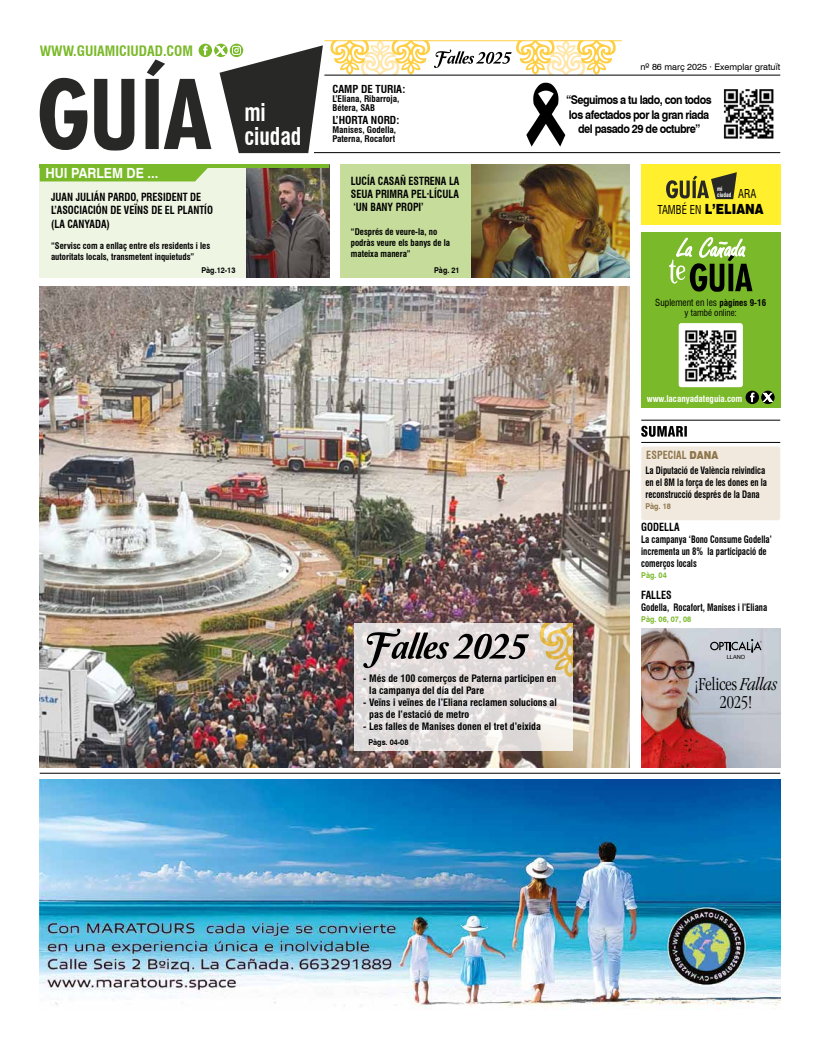
<style>
.page{position:relative;width:820px;height:1049px;background:#fff}
.page>*{position:absolute;margin:0;border:0;box-sizing:border-box;transform-origin:0 0}
.t1{font:700 condensed 24px/24px "Swiss 721 BT";color:#fff;scale:.9 1}
.t2{font:300 condensed 18.8px/18.3px "ITC Garamond Std";letter-spacing:-.01em;color:#000;text-align:center}
.t3{font:700 condensed 14px "Swiss 721 BT";color:#7ab929}
.t4{font:900 14px "Swiss 721 BT";color:#000;scale:.85 1}
.t5{font:700 14px "Swiss 721 BT";color:#fff;scale:.9 1}
.t6{font:700 12px/14.4px "Swiss 721 BT";letter-spacing:-.05em;color:#000;text-align:center;scale:.9 1}
.t7{font:condensed 12px "Swiss 721 BT";color:#000;scale:.9 1}
.t8{font:700 condensed 11px/13.2px "Swiss 721 BT";color:#000;text-align:justify;scale:.92 1}
.t9{font:700 condensed 11px "Swiss 721 BT";letter-spacing:.01em;color:#8f764b;scale:.92 1}
.t10{font:700 condensed 10.8px "Swiss 721 BT";color:#000}
.t11{font:700 condensed 10px/12px "Swiss 721 BT";color:#000;scale:.86 1}
.t12{font:700 condensed 10px/12px "Swiss 721 BT";color:#000}
.t13{font:condensed 9.5px "Swiss 721 BT";color:#000}
.t14{font:700 condensed 9px/10.8px "Swiss 721 BT";color:#000}
.t15{font:9px "Swiss 721 BT";color:#000}
.t16{font:700 condensed 9px "Swiss 721 BT";color:#fff}
.t17{font:condensed 9px "Swiss 721 BT";color:#000}
.t18{font:700 8px "Swiss 721 BT";color:#000;scale:.9 1}
.t19{font:700 8px "Swiss 721 BT";color:#7ab929;scale:.9 1}
.t20{font:700 8px "Swiss 721 BT";color:#8f764b;scale:.9 1}
.t21{font:700 condensed 6px/6px "Swiss 721 BT";color:#fff;scale:.9 1}
.t22{font:5.7px "Helvetica Neue";color:#000}
.s1{font-weight:400;font-stretch:condensed;font-size:12px}
.s2{font-weight:700;font-size:9px}
.s3{font-weight:900;font-stretch:normal}
.s4{font-style:italic}
</style>
<div class="page">
<div style="left:40px;top:164px;width:289px;height:114px;background:#eef5e3"></div>
<img style="left:247px;top:167px;width:82px;height:111px">
<div style="left:641px;top:446px;width:139px;height:74px;background:#f1e9de;border-radius:3px"></div>
<img style="left:40px;top:286px;width:589px;height:481px">
<div style="left:340px;top:164px;width:289px;height:114px;background:#c5dc9b"></div>
<svg style="left:40px;top:78px;width:47px;height:72px"></svg>
<svg style="left:94px;top:79px;width:40px;height:72px"></svg>
<img style="left:40px;top:779px;width:740px;height:230px">
<div style="left:641px;top:164px;width:139px;height:61px;background:#ffef2c"></div>
<div style="left:641px;top:233px;width:139px;height:175px;background:#7ab929"></div>
<svg style="left:669px;top:237px;width:83px;height:55px"></svg>
<svg style="left:666px;top:172px;width:70px;height:27px"></svg>
<img style="left:723px;top:89px;width:51px;height:50px">
<hr style="left:314px;top:152px;width:466px;height:1px;background:#000">
<svg style="left:145px;top:44px;width:178px;height:109px"></svg>
<img style="left:678px;top:323px;width:64px;height:64px">
<svg style="left:760px;top:391px;width:14px;height:13px"></svg>
<svg style="left:745px;top:391px;width:27px;height:13px"></svg>
<hr style="left:40px;top:773px;width:740px;height:1px;background:#000">
<hr style="left:40px;top:164px;width:289px;height:3px;background:#7ab929">
<div style="left:40px;top:167px;width:171px;height:14px;background:#7ab929"></div>
<hr style="left:641px;top:420px;width:139px;height:1px;background:#000">
<svg style="left:641px;top:426px;width:45px;height:11px"></svg>
<hr style="left:641px;top:442px;width:139px;height:1px;background:#000">
<svg style="left:526px;top:83px;width:39px;height:64px"></svg>
<img style="left:471px;top:164px;width:158px;height:114px">
<hr style="left:324px;top:75px;width:456px;height:1px;background:#000">
<hr style="left:324px;top:40px;width:297px;height:1px;background:#fecf44">
<svg style="left:330px;top:40px;width:285px;height:35px"></svg>
<img style="left:641px;top:628px;width:139px;height:139px">
<svg style="left:709px;top:639px;width:52px;height:14px"></svg>
<svg style="left:354px;top:623px;width:218px;height:128px;background:#e3dedd"></svg>
<svg style="left:539px;top:623px;width:33px;height:54px;background:#e1cea2"></svg>
<svg style="left:363px;top:629px;width:166px;height:39px;background:#aaa6a6"></svg>
<h3 class="t3" style="left:40px;top:43px;width:155px">WWW.GUIAMICIUDAD.COM</h3>
<h3 class="t5" style="left:45px;top:165px;width:127px">HUI PARLEM DE ...</h3>
<p class="t8" style="left:51px;top:190px;width:177px;text-align:left">JUAN JULIÁN PARDO, PRESIDENT DE<br>L’ASOCIACIÓN DE VEÏNS DE EL PLANTÍO (LA CANYADA)</p>
<p class="t14" style="left:51px;top:240px;width:161px">“Servisc com a enllaç entre els residents i les autoritats locals, transmetent inquietuds”</p>
<h1 class="t1" style="left:244px;top:101px;width:65px">mi ciudad</h1>
<p class="t10" style="left:332px;top:83px;width:74px">CAMP DE TURIA:</p>
<p class="t14" style="left:332px;top:95px;width:68px;line-height:9px">L’Eliana, Ribarroja,<br>Bétera, SAB</p>
<p class="t10" style="left:332px;top:114px;width:68px">L’HORTA NORD:</p>
<p class="t14" style="left:332px;top:126px;width:65px;line-height:9px">Manises, Godella,<br>Paterna, Rocafort</p>
<p class="t8" style="left:351px;top:174px;width:119px">LUCÍA CASAÑ ESTRENA LA SEUA PRIMRA PEL·LÍCULA ‘UN BANY PROPI’</p>
<p class="t14" style="left:351px;top:226px;width:101px">“Després de veure-la, no podràs veure els banys de la mateixa manera”</p>
<p class="t18" style="left:201px;top:265px;width:39px">Pàg.12-13</p>
<p class="t18" style="left:434px;top:265px;width:30px">Pàg. 21</p>
<p class="t15" style="left:640px;top:61px;width:141px">nº 86 març 2025 · Exemplar gratuït</p>
<h3 class="t6" style="left:566px;top:93px;width:163px">“Seguimos a tu lado, con todos los afectados por la gran riada del pasado 29 de octubre”</h3>
<p class="t21" style="left:717px;top:186px;width:17px">mi ciudad</p>
<h3 class="t7" style="left:738px;top:187px;width:21px">ARA</h3>
<h3 class="t4" style="left:657px;top:201px;width:126px"><span class="s1">TAMBÉ EN</span> L’ELIANA</h3>
<p class="t13" style="left:655px;top:296px;width:112px">Suplement en les <span class="s2">pàgines 9-16</span></p>
<p class="t17" style="left:684px;top:308px;width:54px">y també online:</p>
<p class="t12" style="left:369px;top:673px;width:188px;text-indent:-6px">- Més de 100 comerços de Paterna participen en la campanya del día del Pare</p>
<p class="t12" style="left:369px;top:697px;width:189px;text-indent:-6px">- Veïns i veïnes de l’Eliana reclamen solucions al pas de l’estació de metro</p>
<p class="t12" style="left:363px;top:721px;width:179px">- Les falles de Manises donen el tret d’eixida</p>
<p class="t18" style="left:368px;top:737px;width:46px">Pàgs. 04-08</p>
<p class="t16" style="left:646px;top:393px;width:97px">www.lacanyadateguia.com</p>
<p class="t9" style="left:646px;top:448px;width:80px">ESPECIAL <span class="s3">DANA</span></p>
<p class="t11" style="left:645px;top:464px;width:143px">La Diputació de València reivindica en el 8M la força de les dones en la reconstrucció després de la Dana</p>
<p class="t20" style="left:645px;top:501px;width:30px">Pàg. 18</p>
<p class="t8" style="left:641px;top:520px;width:43px">GODELLA</p>
<p class="t11" style="left:641px;top:533px;width:153px">La campanya ‘Bono Consume Godella’ incrementa un 8% la participació de comerços locals</p>
<p class="t19" style="left:641px;top:570px;width:30px">Pàg. 04</p>
<p class="t8" style="left:641px;top:589px;width:35px">FALLES</p>
<p class="t11" style="left:641px;top:602px;width:148px">Godella, Rocafort, Manises i l’Eliana</p>
<p class="t19" style="left:641px;top:615px;width:57px">Pàg. 06, 07, 08</p>
<p class="t22" style="left:726px;top:653px;width:20px">LLANO</p>
<h2 class="t2" style="left:694px;top:675px;width:84px">¡Felices <span class="s4">Fallas<br></span>2025!</h2>
</div>
